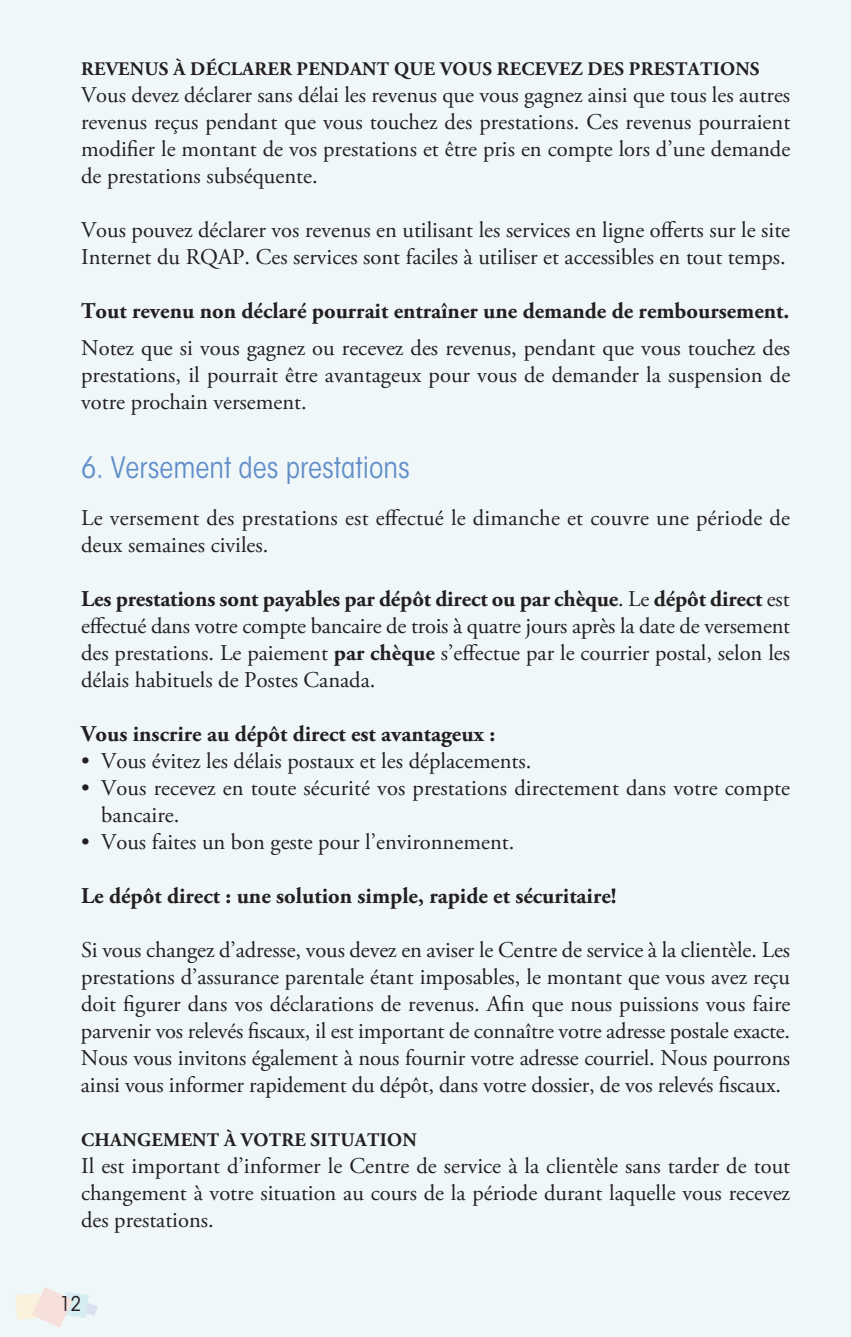
<style>
.page{position:relative;width:851px;height:1337px;background:#fff}
.page>*{position:absolute;margin:0;border:0;box-sizing:border-box;transform-origin:0 0}
.t1{font:condensed 29.25px "ITC Avant Garde Std";color:#628ec9}
.t2{font:22.5px/27px "Adobe Garamond Pro";color:#231f20;text-align:justify}
.t3{font:700 22.5px "Adobe Garamond Pro";color:#231f20}
.t4{font:condensed 20.25px "ITC Avant Garde Std";color:#231f20}
.t5{font:700 19.12px "Adobe Garamond Pro";letter-spacing:.015em;color:#231f20}
.s1{font-weight:700}
</style>
<div class="page">
<div style="left:0;top:0;width:850px;height:1336px;background:#eff7f9"></div>
<svg style="left:15px;top:1287px;width:83px;height:40px"></svg>
<p class="t5" style="left:81px;top:57px;width:680px">Revenus à d éclarer pendant que vous recevez des prestations</p>
<p class="t2" style="left:81px;top:82px;width:710px">Vous devez déclarer sans délai les revenus que vous gagnez ainsi que tous les autres revenus reçus pendant que vous touchez des prestations. Ces revenus pourraient modifier le montant de vos prestations et être pris en compte lors d’une demande de prestations subséquente.</p>
<p class="t2" style="left:81px;top:217px;width:710px">Vous pouvez déclarer vos revenus en utilisant les services en ligne offerts sur le site<br>Internet du RQAP. Ces services sont faciles à utiliser et accessibles en tout temps.</p>
<p class="t3" style="left:81px;top:297px;width:709px">Tout revenu non déclaré pourrait entraîner une demande de remboursement.</p>
<p class="t2" style="left:81px;top:335px;width:710px">Notez que si vous gagnez ou recevez des revenus, pendant que vous touchez des prestations, il pourrait être avantageux pour vous de demander la suspension de votre prochain versement.</p>
<h1 class="t1" style="left:81px;top:449px;width:330px">6. Versement des prestations</h1>
<p class="t2" style="left:81px;top:505px;width:710px">Le versement des prestations est effectué le dimanche et couvre une période de deux semaines civiles.</p>
<p class="t2" style="left:81px;top:586px;width:710px"><span class="s1">Les prestations sont payables par dépôt direct ou par chèque</span>. Le <span class="s1">dépôt direct</span> est effectué dans votre compte bancaire de trois à quatre jours après la date de versement des prestations. Le paiement <span class="s1">par chèque</span> s’effectue par le courrier postal, selon les délais habituels de Postes Canada.</p>
<p class="t3" style="left:81px;top:720px;width:415px">Vous inscrire au dépôt direct est avantageux :</p>
<p class="t2" style="left:81px;top:748px;width:452px">• Vous évitez les délais postaux et les déplacements.</p>
<p class="t2" style="left:101px;top:775px;width:690px;text-indent:-20px">• Vous recevez en toute sécurité vos prestations directement dans votre compte bancaire.</p>
<p class="t2" style="left:81px;top:829px;width:435px">• Vous faites un bon geste pour l’environnement.</p>
<p class="t3" style="left:81px;top:882px;width:537px">Le dépôt direct : une solution simple, rapide et sécuritaire!</p>
<p class="t2" style="left:81px;top:937px;width:711px">Si vous changez d’adresse, vous devez en aviser le Centre de service à la clientèle. Les prestations d’assurance parentale étant imposables, le montant que vous avez reçu doit figurer dans vos déclarations de revenus. Afin que nous puissions vous faire parvenir vos relevés fiscaux, il est important de connaître votre adresse postale exacte.<br>Nous vous invitons également à nous fournir votre adresse courriel. Nous pourrons ainsi vous informer rapidement du dépôt, dans votre dossier, de vos relevés fiscaux.</p>
<p class="t5" style="left:81px;top:1128px;width:312px">CHANGEMENT À VOTRE SITUATION</p>
<p class="t2" style="left:81px;top:1153px;width:710px">Il est important d’informer le Centre de service à la clientèle sans tarder de tout changement à votre situation au cours de la période durant laquelle vous recevez des prestations.</p>
<p class="t4" style="left:60px;top:1291px;width:23px">12</p>
</div>
